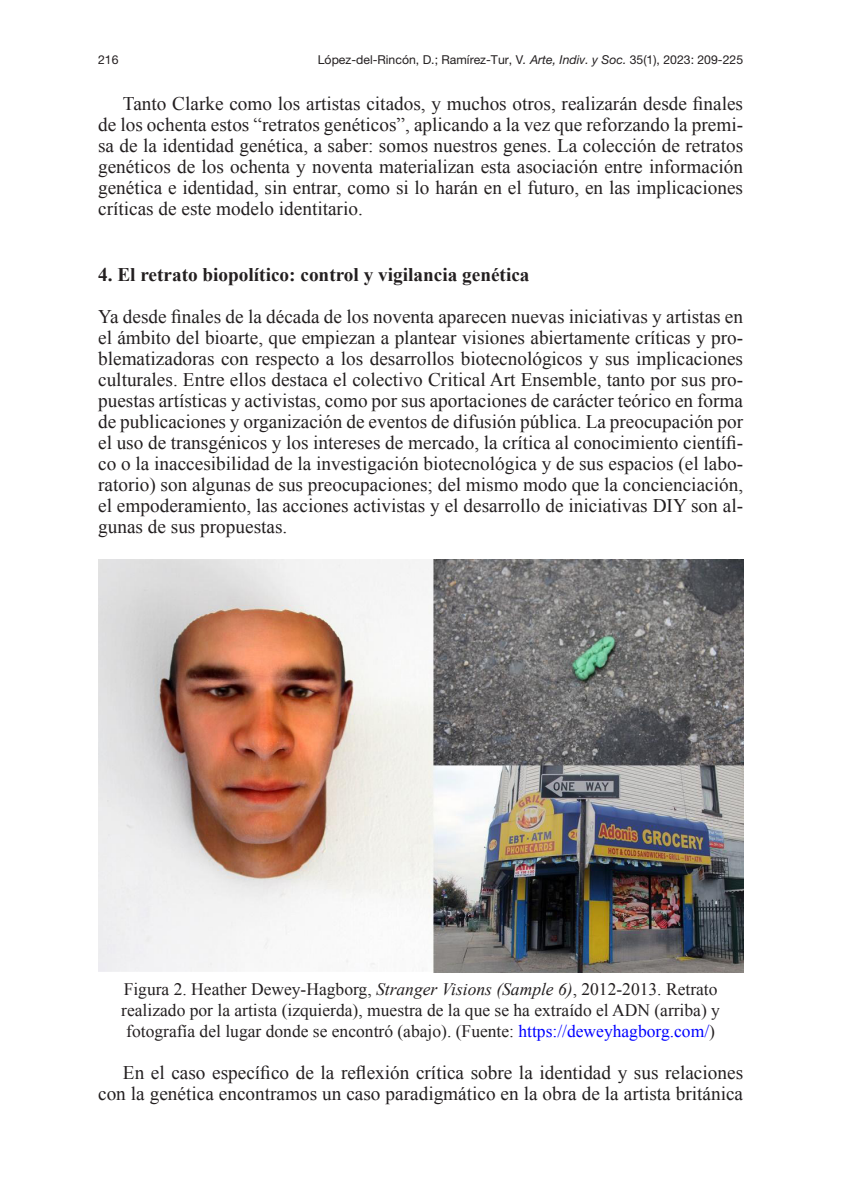
<style>
.page{position:relative;width:841px;height:1190px;background:#fff}
.page>*{position:absolute;margin:0;border:0;box-sizing:border-box;transform-origin:0 0}
.Párrafo_primero_-_ES{font:19.25px/21px "Times New Roman";color:#231f20;text-align:justify}
.Párrafo_normal_-_ES{font:19.25px/21px "Times New Roman";color:#231f20;text-align:justify}
.Epígrafe_de_primer_n{font:700 19.25px "Times New Roman";color:#231f20}
.Pie_de_foto{font:17.5px/21px "Times New Roman";color:#231f20}
.t1{font:12.25px "Helvetica Neue LT Pro";color:#231f20}
.s1{font-style:italic}
.s2{color:#00f}
</style>
<div class="page">
<img style="left:98px;top:559px;width:645px;height:413px">
<p class="t1" style="left:98px;top:53px;width:22px">216</p>
<p class="t1" style="left:318px;top:53px;width:427px">López-del-Rincón, D.; Ramírez-Tur, V<span class="s1">. Arte, Indiv. y Soc.</span> 35(1), 2023: 209-225</p>
<p class="Párrafo_normal_-_ES" style="left:98px;top:93px;width:646px;text-indent:25px">Tanto Clarke como los artistas citados, y muchos otros, realizarán desde finales de los ochenta estos “retratos genéticos”, aplicando a la vez que reforzando la premi&shy;sa de la identidad genética, a saber: somos nuestros genes. La colección de retratos genéticos de los ochenta y noventa materializan esta asociación entre información genética e identidad, sin entrar, como si lo harán en el futuro, en las implicaciones críticas de este modelo identitario.</p>
<p class="Epígrafe_de_primer_n" style="left:98px;top:261px;width:433px">4. El retrato biopolítico: control y vigilancia genética</p>
<p class="Párrafo_primero_-_ES" style="left:98px;top:306px;width:646px">Ya desde finales de la década de los noventa aparecen nuevas iniciativas y artistas en el ámbito del bioarte, que empiezan a plantear visiones abiertamente críticas y pro&shy;blematizadoras con respecto a los desarrollos biotecnológicos y sus implicaciones culturales. Entre ellos destaca el colectivo Critical Art Ensemble, tanto por sus pro&shy;puestas artísticas y activistas, como por sus aportaciones de carácter teórico en forma de publicaciones y organización de eventos de difusión pública. La preocupación por el uso de transgénicos y los intereses de mercado, la crítica al conocimiento científi&shy;co o la inaccesibilidad de la investigación biotecnológica y de sus espacios (el labo&shy;ratorio) son algunas de sus preocupaciones; del mismo modo que la concienciación, el empoderamiento, las acciones activistas y el desarrollo de iniciativas DIY son al&shy;gunas de sus propuestas.</p>
<p class="Pie_de_foto" style="left:121px;top:978px;width:600px">Figura 2. Heather Dewey-Hagborg, <span class="s1">Stranger Visions (Sample 6)</span>, 2012-2013. Retrato realizado por la artista (izquierda), muestra de la que se ha extraído el ADN (arriba) y fotografía del lugar donde se encontró (abajo). (Fuente: <span class="s2">https://deweyhagborg.com/</span>)</p>
<p class="Párrafo_normal_-_ES" style="left:98px;top:1062px;width:646px;text-align:right">En el caso específico de la reflexión crítica sobre la identidad y sus relaciones con la genética encontramos un caso paradigmático en la obra de la artista británica</p>
</div>
